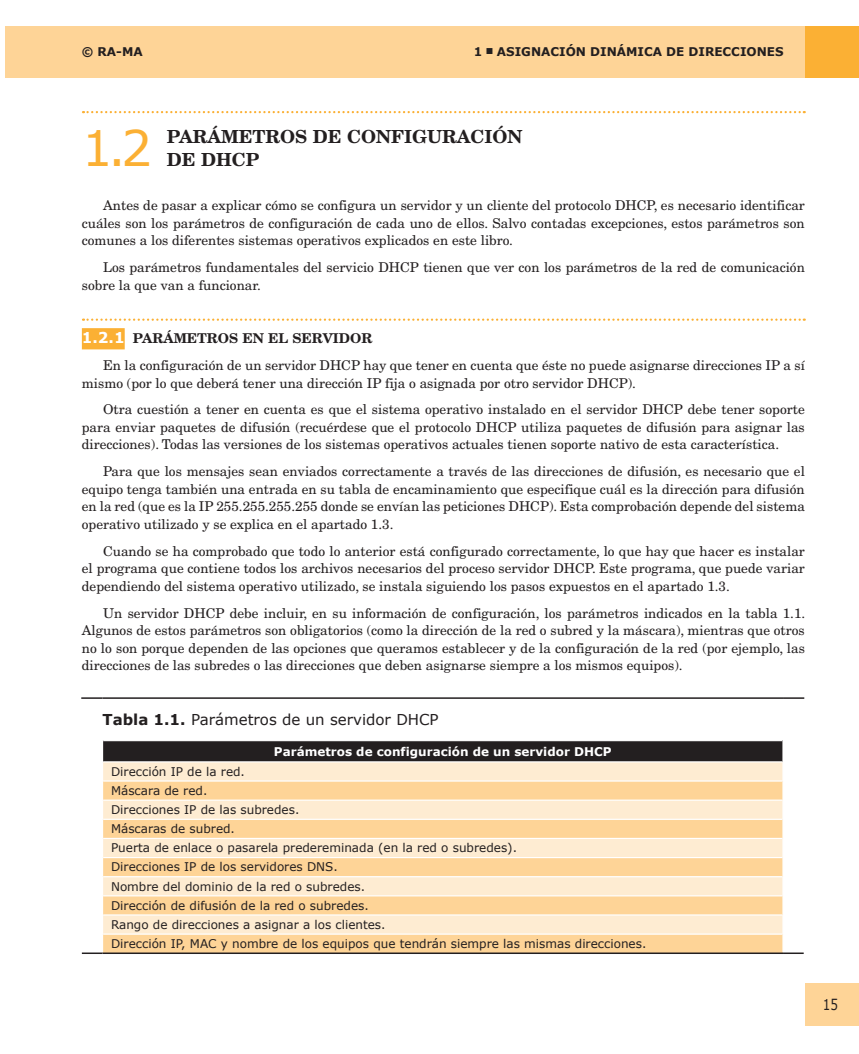
<style>
.page{position:relative;width:859px;height:1054px;background:#fff}
.page>*{position:absolute;margin:0;border:0;box-sizing:border-box;transform-origin:0 0}
.t1{font:48.9px "Verdana";color:#fbb034}
.t2{font:700 18px "New Century Schlbk";color:#231f20}
.t3{font:15px "Verdana";color:#231f20}
.t4{font:15px "Verdana";color:#231f20;scale:.8 1}
.t5{font:13.5px/17.7px "New Century Schlbk";color:#231f20;text-align:justify}
.t6{font:12px/19.2px "Verdana";color:#231f20}
.t7{font:700 12px "Verdana";color:#fff}
.t8{font:700 12px "Verdana";color:#231f20}
.s1{font-family:"Verdana";font-weight:700;font-size:15px;color:#fff}
.s2{font-weight:700}
</style>
<div class="page">
<div style="left:805px;top:983px;width:54px;height:43px;background:#fed497"></div>
<div style="left:5px;top:27px;width:800px;height:51px;background:#fed497"></div>
<div style="left:805px;top:27px;width:54px;height:51px;background:#fbb034"></div>
<svg style="left:83px;top:111px;width:722px;height:2px"></svg>
<svg style="left:83px;top:318px;width:722px;height:3px"></svg>
<div style="left:82px;top:328px;width:43px;height:21px;background:#fbb034"></div>
<div style="left:103px;top:741px;width:680px;height:21px;background:#231f20"></div>
<div style="left:103px;top:762px;width:679px;height:18px;background:#feecd2"></div>
<svg style="left:103px;top:782px;width:679px;height:170px;background:#fedfb2"></svg>
<hr style="left:103px;top:799px;width:679px;height:2px;background:#fff">
<hr style="left:103px;top:819px;width:679px;height:1px;background:#fff">
<hr style="left:103px;top:838px;width:679px;height:1px;background:#fff">
<hr style="left:103px;top:857px;width:679px;height:1px;background:#fff">
<hr style="left:103px;top:876px;width:679px;height:1px;background:#fff">
<hr style="left:103px;top:895px;width:679px;height:1px;background:#fff">
<hr style="left:103px;top:914px;width:679px;height:1px;background:#fff">
<hr style="left:103px;top:933px;width:679px;height:2px;background:#fff">
<hr style="left:81px;top:697px;width:22px;height:2px;background:#231f20">
<hr style="left:103px;top:697px;width:680px;height:2px;background:#231f20">
<hr style="left:783px;top:697px;width:21px;height:2px;background:#231f20">
<hr style="left:783px;top:952px;width:20px;height:2px;background:#231f20">
<hr style="left:103px;top:952px;width:680px;height:2px;background:#231f20">
<svg style="left:81px;top:952px;width:22px;height:2px"></svg>
<svg style="left:782px;top:740px;width:1px;height:212px"></svg>
<hr style="left:103px;top:761px;width:679px;height:1px;background:#fff">
<p class="t8" style="left:82px;top:44px;width:58px">© RA-MA</p>
<p class="t8" style="left:474px;top:44px;width:311px">1 <sup>n</sup> Asignación dinám ica de direccio nes</p>
<p class="t1" style="left:82px;top:117px;width:72px">1.2</p>
<p class="t2" style="left:167px;top:125px;width:303px">PARÁMETROS DE C ONFI GURACI</p>
<p class="t2" style="left:493px;top:125px;width:31px">ÓN</p>
<p class="t2" style="left:167px;top:148px;width:94px">DE DHCP</p>
<p class="t5" style="left:82px;top:196px;width:724px;text-indent:21px">Antes de pasar a explicar cómo se configura un servidor y un cliente del protocolo DHCP, es necesario identificar cuáles son los parámetros de configuración de cada uno de ellos. Salvo contadas excepciones, estos parámetros son comunes a los diferentes sistemas operativos explicados en este libro.</p>
<p class="t5" style="left:82px;top:258px;width:724px;text-indent:21px">Los parámetros fundamentales del servicio DHCP tienen que ver con los parámetros de la red de comunicación sobre la que van a funcionar.</p>
<p class="t5" style="left:103px;top:325px;width:703px;line-height:26.5px;text-indent:-21px"><span class="s1">1.2.1</span> <span class="s2">PARÁMETROS EN EL SERVIDOR<br></span>En la configuración de un servidor DHCP hay que tener en cuenta que éste no puede asignarse direcciones IP a sí</p>
<p class="t5" style="left:103px;top:369px;width:703px;line-height:26.5px;text-indent:-21px">mismo (por lo que deberá tener una dirección IP fija o asignada por otro servidor DHCP).<br>Otra cuestión a tener en cuenta es que el sistema operativo instalado en el servidor DHCP debe tener soporte</p>
<p class="t5" style="left:82px;top:418px;width:724px">para enviar paquetes de difusión (recuérdese que el protocolo DHCP utiliza paquetes de difusión para asignar las direcciones). Todas las versiones de los sistemas operativos actuales tienen soporte nativo de esta característica.</p>
<p class="t5" style="left:82px;top:462px;width:724px;text-indent:21px">Para que los mensajes sean enviados correctamente a través de las direcciones de difusión, es necesario que el equipo tenga también una entrada en su tabla de encaminamiento que especifique cuál es la dirección para difusión en la red (que es la IP 255.255.255.255 donde se envían las peticiones DHCP). Esta comprobación depende del sistema operativo utilizado y se explica en el apartado 1.3.</p>
<p class="t5" style="left:82px;top:542px;width:724px;text-indent:21px">Cuando se ha comprobado que todo lo anterior está configurado correctamente, lo que hay que hacer es instalar el programa que contiene todos los archivos necesarios del proceso servidor DHCP. Este programa, que puede variar dependiendo del sistema operativo utilizado, se instala siguiendo los pasos expuestos en el apartado 1.3.</p>
<p class="t5" style="left:82px;top:604px;width:725px;text-indent:21px">Un servidor DHCP debe incluir, en su información de configuración, los parámetros indicados en la tabla 1.1.<br>Algunos de estos parámetros son obligatorios (como la dirección de la red o subred y la máscara), mientras que otros no lo son porque dependen de las opciones que queramos establecer y de la configuración de la red (por ejemplo, las direcciones de las subredes o las direcciones que deben asignarse siempre a los mismos equipos).</p>
<p class="t3" style="left:103px;top:710px;width:338px"><span class="s2">Tabla 1.1.</span> Parámetros de un servidor DHCP</p>
<p class="t7" style="left:274px;top:744px;width:330px">Parámetros de configuración de un servidor DHCP</p>
<p class="t6" style="left:111px;top:761px;width:537px">Dirección IP de la red.<br>Máscara de red.<br>Direcciones IP de las subredes.<br>Máscaras de subred.<br>Puerta de enlace o pasarela predereminada (en la red o subredes).<br>Direcciones IP de los servidores DNS.<br>Nombre del dominio de la red o subredes.<br>Dirección de difusión de la red o subredes.<br>Rango de direcciones a asignar a los clientes.<br>Dirección IP, MAC y nombre de los equipos que tendrán siempre las mismas direcciones.</p>
<p class="t4" style="left:823px;top:995px;width:21px">15</p>
</div>
